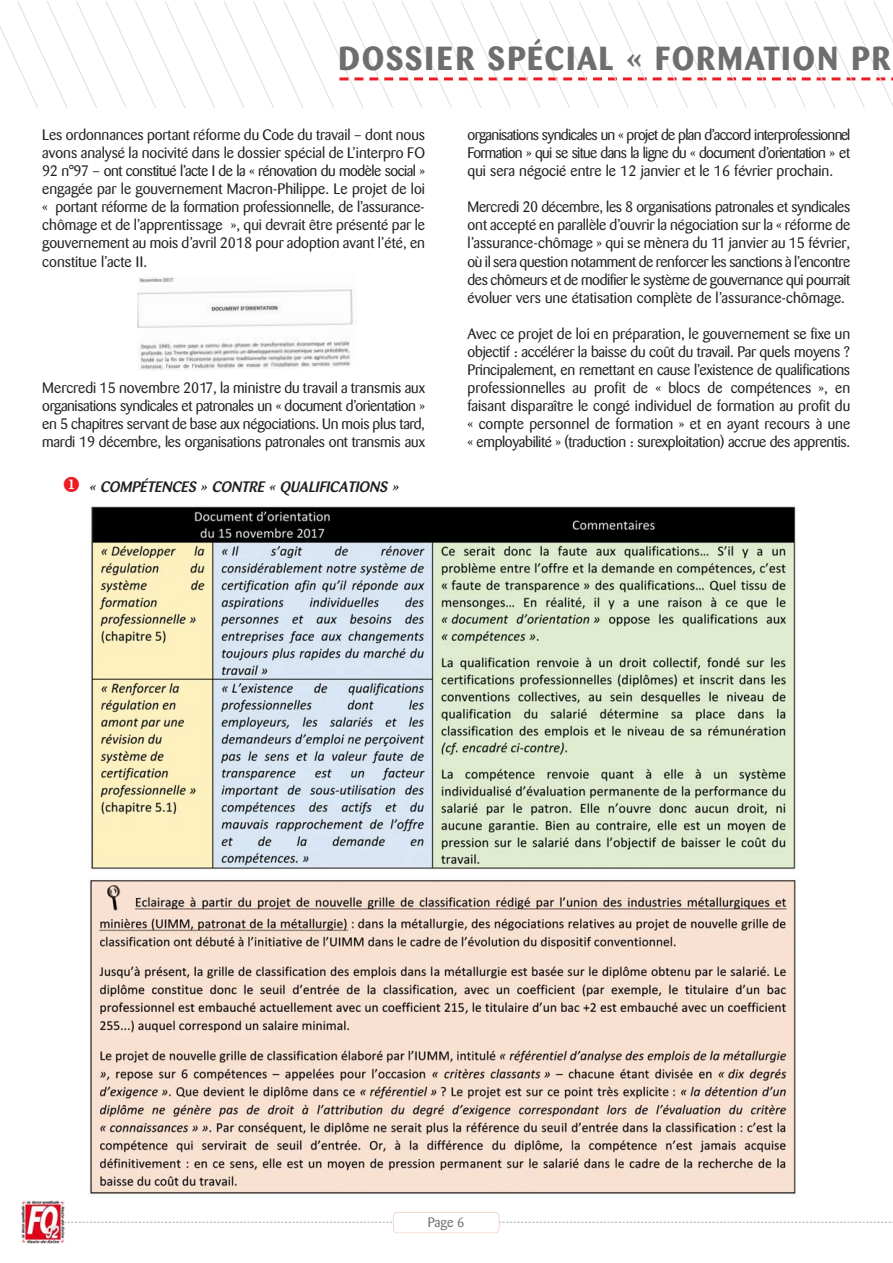
<style>
.page{position:relative;width:893px;height:1263px;background:#fff}
.page>*{position:absolute;margin:0;border:0;box-sizing:border-box;transform-origin:0 0}
.t1{font:700 33px "Barmeno";letter-spacing:.075em;color:#6c6e70}
.t2{font:15px/18px "Barmeno";color:#231f20;text-align:justify}
.t3{font:italic 500 15px "Barmeno";color:#231f20}
.t4{font:13.5px "Barmeno";color:#6c6e70}
</style>
<div class="page">
<svg style="left:0;top:1px;width:304px;height:107px"></svg>
<svg style="left:304px;top:1px;width:588px;height:107px"></svg>
<svg style="left:64px;top:1222px;width:827px;height:1px"></svg>
<div style="left:393px;top:1212px;width:106px;height:21px;background:#fff;border-radius:4px"></div>
<div style="left:393px;top:1212px;width:106px;height:21px;border:1px solid #ebb39d;border-radius:4px"></div>
<img style="left:21px;top:1201px;width:43px;height:42px">
<img style="left:137px;top:277px;width:216px;height:94px">
<img style="left:89px;top:506px;width:707px;height:364px">
<img style="left:89px;top:879px;width:707px;height:316px">
<h1 class="t1" style="left:338px;top:45px;width:553px">DOSSIER SPÉCIAL « FORMATION PR</h1>
<p class="t2" style="left:42px;top:127px;width:384px">Les ordonnances portant réforme du Code du travail – dont nous avons analysé la nocivité dans le dossier spécial de L’interpro FO 92 n°97 – ont constitué l’acte I de la « rénovation du modèle social » engagée par le gouvernement Macron-Philippe. Le projet de loi « portant réforme de la formation professionnelle, de l’assurance&shy;chômage et de l’apprentissage », qui devrait être présenté par le gouvernement au mois d’avril 2018 pour adoption avant l’été, en constitue l’acte II.</p>
<p class="t2" style="left:42px;top:380px;width:384px">Mercredi 15 novembre 2017, la ministre du travail a transmis aux organisations syndicales et patronales un « document d’orientation » en 5 chapitres servant de base aux négociations. Un mois plus tard, mardi 19 décembre, les organisations patronales ont transmis aux</p>
<p class="t3" style="left:89px;top:480px;width:314px">« COMPÉTENCES » CONTRE « QUALIFICATIONS »</p>
<p class="t2" style="left:468px;top:127px;width:384px">organisations syndicales un « projet de plan d’accord interprofessionnel Formation » qui se situe dans la ligne du « document d’orientation » et qui sera négocié entre le 12 janvier et le 16 février prochain.</p>
<p class="t2" style="left:468px;top:199px;width:384px">Mercredi 20 décembre, les 8 organisations patronales et syndicales ont accepté en parallèle d’ouvrir la négociation sur la « réforme de l’assurance-chômage » qui se mènera du 11 janvier au 15 février, où il sera question notamment de renforcer les sanctions à l’encontre des chômeurs et de modifier le système de gouvernance qui pourrait évoluer vers une étatisation complète de l’assurance-chômage.</p>
<p class="t2" style="left:468px;top:326px;width:384px">Avec ce projet de loi en préparation, le gouvernement se fixe un objectif : accélérer la baisse du coût du travail. Par quels moyens ?<br>Principalement, en remettant en cause l’existence de qualifications professionnelles au profit de « blocs de compétences », en faisant disparaître le congé individuel de formation au profit du « compte personnel de formation » et en ayant recours à une « employabilité » (traduction : surexploitation) accrue des apprentis.</p>
<p class="t4" style="left:428px;top:1216px;width:38px">Page 6</p>
</div>
